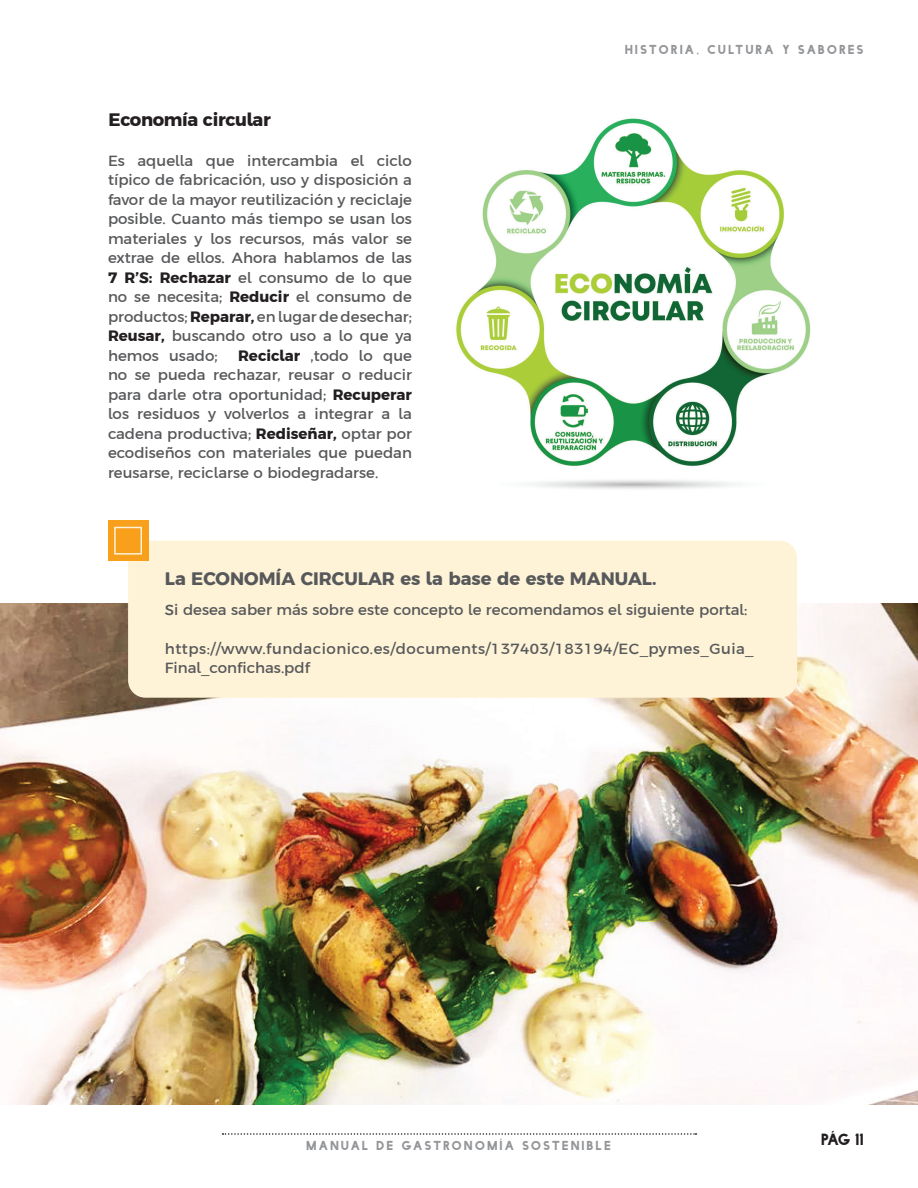
<style>
.page{position:relative;width:918px;height:1188px;background:#fff}
.page>*{position:absolute;margin:0;border:0;box-sizing:border-box;transform-origin:0 0}
.t1{font:700 18px "Argentum Sans";color:#57585a}
.t2{font:700 18px "Argentum Sans";letter-spacing:-.02em;color:#231f20}
.t3{font:15px/19.5px "Argentum Sans";color:#57585a;text-align:justify}
.t4{font:15px/19.5px "Argentum Sans";letter-spacing:.03em;color:#57585a}
.t5{font:15px "Facile Sans";color:#231f20}
.t6{font:12px "Facile Sans";letter-spacing:.2em;color:#939598}
.s1{font-weight:700;color:#231f20}
</style>
<div class="page">
<img style="left:0;top:603px;width:918px;height:502px">
<img style="left:456px;top:118px;width:355px;height:371px">
<svg style="left:222px;top:1133px;width:475px;height:2px"></svg>
<div style="left:128px;top:541px;width:669px;height:157px;background:#fef3d7;border-radius:17px"></div>
<div style="left:108px;top:521px;width:40px;height:40px;background:#f89f1c"></div>
<svg style="left:114px;top:526px;width:28px;height:29px"></svg>
<p class="t2" style="left:109px;top:105px;width:164px">Economía circular</p>
<p class="t3" style="left:108px;top:149px;width:306px">Es aquella que intercambia el ciclo típico de fabricación, uso y disposición a favor de la mayor reutilización y reciclaje posible. Cuanto más tiempo se usan los materiales y los recursos, más valor se extrae de ellos. Ahora hablamos de las <span class="s1">7 R’S: Rechazar</span> el consumo de lo que no se necesita; <span class="s1">Reducir</span> el consumo de productos; <span class="s1">Reparar,</span> en lugar de desechar; <span class="s1">Reusar,</span> buscando otro uso a lo que ya hemos usado;</p>
<p class="t3" style="left:108px;top:344px;width:306px;text-indent:130px"><span class="s1">Reciclar</span> ,todo lo que no se pueda rechazar, reusar o reducir para darle otra oportunidad; <span class="s1">Recuperar </span>los residuos y volverlos a integrar a la cadena productiva; <span class="s1">Rediseñar,</span> optar por ecodiseños con materiales que puedan reusarse, reciclarse o biodegradarse.</p>
<p class="t6" style="left:625px;top:43px;width:240px">HISTORIA, CULTURA Y SABORES</p>
<p class="t1" style="left:165px;top:564px;width:493px">La ECONOMÍA CIRCULAR es la base de este MANUAL.</p>
<p class="t3" style="left:165px;top:598px;width:584px">Si desea saber más sobre este concepto le recomendamos el siguiente portal:</p>
<p class="t4" style="left:165px;top:637px;width:590px">https://www.fundacionico.es/documents/137403/183194/EC_pymes_Guia_<br>Final_confichas.pdf</p>
<p class="t6" style="left:307px;top:1139px;width:306px">MANUAL DE GASTRONOMíA SOSTENIBLE</p>
<p class="t5" style="left:822px;top:1131px;width:44px">Pág 11</p>
</div>
